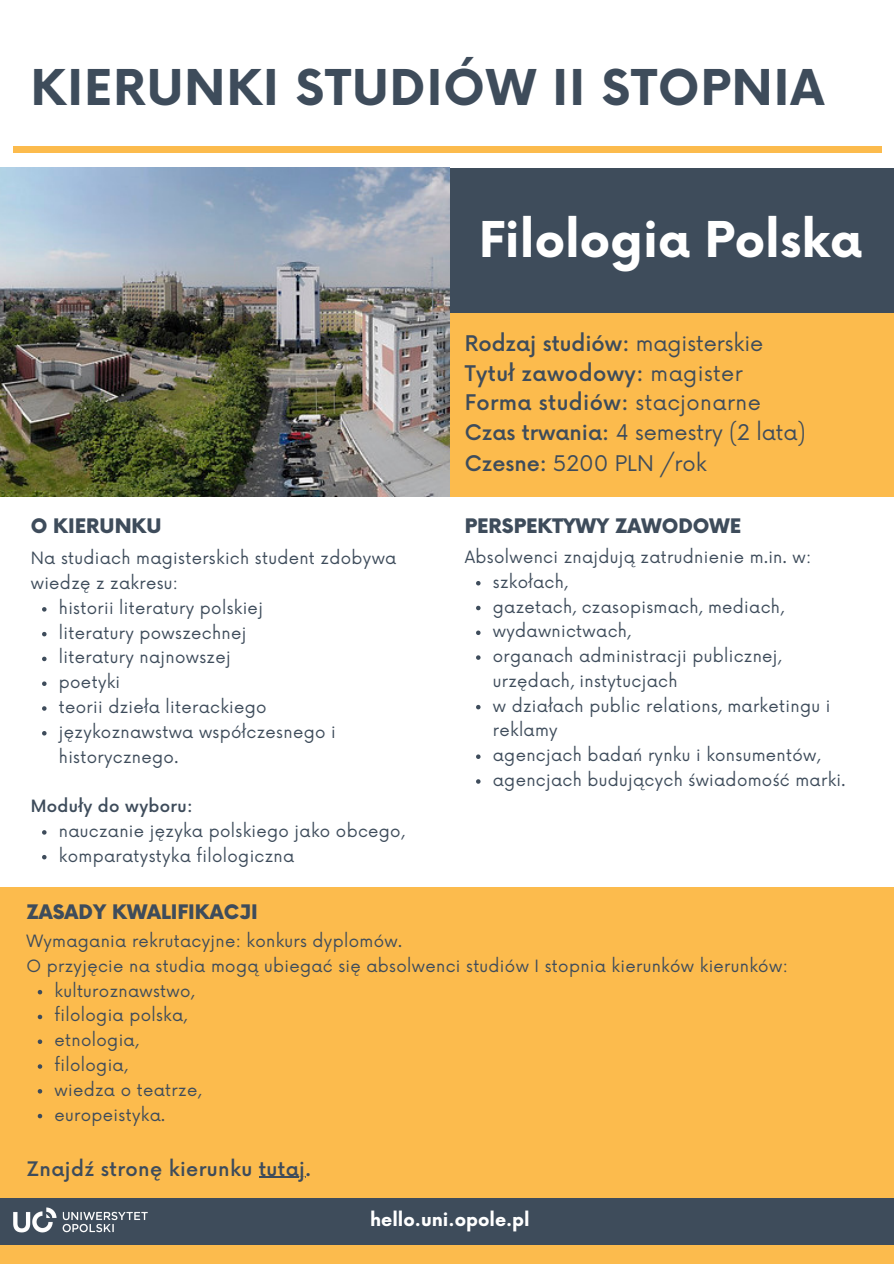
<style>
.page{position:relative;width:894px;height:1264px;background:#fff}
.page>*{position:absolute;margin:0;border:0;box-sizing:border-box;transform-origin:0 0}
.t1{font:700 48px "Now";letter-spacing:.025em;color:#3e4c5b}
.t2{font:700 48px "Now";color:#fff}
.t3{font:500 21px/29.8px "Now";letter-spacing:.02em;color:#3e4c5b}
.t4{font:900 19.5px "Now";color:#3e4c5b}
.t5{font:500 19.5px "Now";letter-spacing:.02em;color:#3e4c5b}
.t6{font:700 18px "Now";color:#fff}
.t7{font:16.5px/24.8px "Now";letter-spacing:.02em;color:#3e4c5b}
.t8{font:500 16.5px "Now";letter-spacing:.02em;color:#3e4c5b}
.s1{font-weight:400}
</style>
<div class="page">
<div style="left:342px;top:168px;width:551px;height:150px;background:#3e4c5b"></div>
<div style="left:436px;top:313px;width:457px;height:184px;background:#fcbb4d"></div>
<div style="left:0;top:887px;width:893px;height:376px;background:#fcbb4d"></div>
<div style="left:13px;top:146px;width:868px;height:6px;background:#fcbb4d"></div>
<img style="left:0;top:167px;width:449px;height:329px">
<svg style="left:42px;top:607px;width:5px;height:4px"></svg>
<svg style="left:42px;top:632px;width:5px;height:4px"></svg>
<svg style="left:42px;top:656px;width:5px;height:5px"></svg>
<svg style="left:42px;top:681px;width:5px;height:5px"></svg>
<svg style="left:42px;top:706px;width:5px;height:4px"></svg>
<svg style="left:42px;top:731px;width:5px;height:4px"></svg>
<svg style="left:42px;top:830px;width:5px;height:4px"></svg>
<svg style="left:42px;top:855px;width:5px;height:4px"></svg>
<svg style="left:476px;top:581px;width:4px;height:4px"></svg>
<svg style="left:476px;top:605px;width:4px;height:5px"></svg>
<svg style="left:476px;top:630px;width:4px;height:5px"></svg>
<svg style="left:476px;top:655px;width:4px;height:5px"></svg>
<svg style="left:476px;top:705px;width:4px;height:4px"></svg>
<svg style="left:476px;top:754px;width:4px;height:5px"></svg>
<svg style="left:476px;top:779px;width:4px;height:4px"></svg>
<svg style="left:38px;top:990px;width:4px;height:4px"></svg>
<svg style="left:38px;top:1014px;width:4px;height:5px"></svg>
<svg style="left:38px;top:1039px;width:4px;height:4px"></svg>
<svg style="left:38px;top:1064px;width:4px;height:4px"></svg>
<svg style="left:38px;top:1089px;width:4px;height:4px"></svg>
<svg style="left:38px;top:1113px;width:4px;height:5px"></svg>
<hr style="left:259px;top:1176px;width:46px;height:1px;background:#3e4c5b">
<div style="left:0;top:1198px;width:893px;height:46px;background:#3e4c5b"></div>
<img style="left:13px;top:1207px;width:135px;height:26px">
<h1 class="t1" style="left:31px;top:61px;width:794px">KIERUNKI STUDIÓW II STOPNIA</h1>
<h1 class="t2" style="left:478px;top:214px;width:385px">Filologia Polska</h1>
<p class="t4" style="left:31px;top:515px;width:132px">O KIERUNKU</p>
<p class="t7" style="left:31px;top:547px;width:367px">Na studiach magisterskich student zdobywa wiedzę z zakresu:</p>
<p class="t7" style="left:59px;top:596px;width:278px">historii literatury polskiej literatury powszechnej<br>literatury najnowszej<br>poetyki<br>teorii dzieła literackiego językoznawstwa współczesnego i historycznego.</p>
<p class="t8" style="left:31px;top:797px;width:163px">Moduły do wyboru:</p>
<p class="t7" style="left:59px;top:819px;width:347px">nauczanie języka polskiego jako obcego, komparatystyka filologiczna</p>
<p class="t4" style="left:26px;top:901px;width:233px">ZASADY KWALIFIKACJI</p>
<p class="t3" style="left:464px;top:330px;width:342px">Rodzaj studiów: <span class="s1">magisterskie<br></span>Tytuł zawodowy: <span class="s1">magister<br></span>Forma studiów: <span class="s1">stacjonarne<br></span>Czas trwania: <span class="s1">4 semestry (2 lata)<br></span>Czesne: <span class="s1">5200 PLN /rok</span></p>
<p class="t4" style="left:464px;top:515px;width:278px">PERSPEKTYWY ZAWODOWE</p>
<p class="t7" style="left:492px;top:570px;width:354px">szkołach,<br>gazetach, czasopismach, mediach, wydawnictwach,<br>organach administracji publicznej, urzędach, instytucjach<br>w działach public relations, marketingu i reklamy<br>agencjach badań rynku i konsumentów, agencjach budujących świadomość marki.</p>
<p class="t7" style="left:464px;top:545px;width:348px">Absolwenci znajdują zatrudnienie m.in. w:</p>
<p class="t7" style="left:26px;top:929px;width:762px">Wymagania rekrutacyjne: konkurs dyplomów.<br>O przyjęcie na studia mogą ubiegać się absolwenci studiów I stopnia kierunków kierunków:</p>
<p class="t7" style="left:55px;top:979px;width:148px">kulturoznawstwo, filologia polska, etnologia, filologia,<br>wiedza o teatrze, europeistyka.</p>
<p class="t5" style="left:26px;top:1158px;width:286px">Znajdź stronę kierunku tutaj.</p>
<p class="t6" style="left:370px;top:1209px;width:161px">hello.uni.opole.pl</p>
</div>
